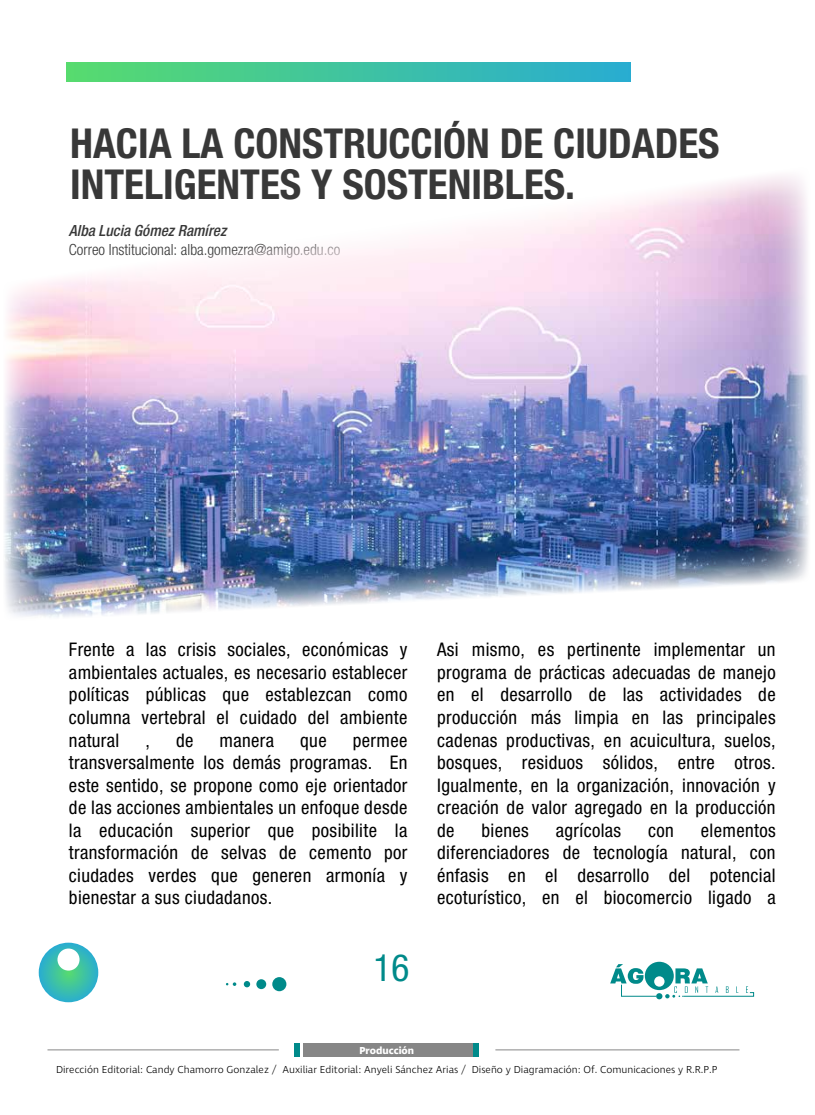
<style>
.page{position:relative;width:815px;height:1115px;background:#fff}
.page>*{position:absolute;margin:0;border:0;box-sizing:border-box;transform-origin:0 0}
.t1{font:700 condensed 41.25px/40.2px "Helvetica Neue LT Std";color:#383838}
.t2{font:condensed 37.5px "Helvetica Neue LT Std";color:#008a8a}
.t3{font:condensed 18.75px/22.5px "Helvetica Neue LT Std";letter-spacing:.02em;color:#000;text-align:justify}
.t4{font:300 condensed 15.38px "Helvetica Neue LT Std";color:#383838}
.t5{font:italic 500 condensed 15.38px "Helvetica Neue LT Std";color:#383838}
.t6{font:300 10.38px "Ingra";letter-spacing:.005em;color:#000}
.t7{font:700 10.38px "Ingra";letter-spacing:.005em;color:#fff}
</style>
<div class="page">
<div style="left:473px;top:1042px;width:6px;height:14px;background:#008a8a"></div>
<div style="left:295px;top:1042px;width:5px;height:14px;background:#008a8a"></div>
<div style="left:303px;top:1042px;width:169px;height:14px;background:#868686"></div>
<hr style="left:495px;top:1049px;width:244px;height:1px;background:#878787">
<hr style="left:47px;top:1049px;width:232px;height:1px;background:#878787">
<svg style="left:610px;top:962px;width:144px;height:36px"></svg>
<div style="left:654px;top:976px;width:11px;height:10px;background:#fff;border-radius:50%"></div>
<div style="left:272px;top:976px;width:14px;height:14px;background:#008a8a;border-radius:50%"></div>
<div style="left:256px;top:979px;width:10px;height:9px;background:#008a8a;border-radius:50%"></div>
<svg style="left:244px;top:980px;width:6px;height:7px"></svg>
<svg style="left:38px;top:942px;width:198px;height:61px"></svg>
<svg style="left:630px;top:63px;width:1px;height:18px"></svg>
<div style="left:66px;top:62px;width:564px;height:20px;background:linear-gradient(to right,#57db6e,#28acd1)"></div>
<img style="left:4px;top:176px;width:805px;height:441px">
<h1 class="t1" style="left:70px;top:123px;width:651px">HACIA LA CONSTRUCCIÓN DE CIUDADES<br>INTELIGENTES Y SOSTENIBLES.</h1>
<p class="t5" style="left:69px;top:221px;width:159px">Alba Lucia Gómez Ramírez</p>
<p class="t4" style="left:69px;top:240px;width:273px">Correo Institucional: alba.gomezra@amigo.edu.co</p>
<p class="t3" style="left:69px;top:638px;width:340px">Frente a las crisis sociales, económicas y ambientales actuales, es necesario establecer políticas públicas que establezcan como columna vertebral el cuidado del ambiente natural</p>
<p class="t3" style="left:145px;top:728px;width:6px">,</p>
<p class="t3" style="left:176px;top:728px;width:19px">de</p>
<p class="t3" style="left:220px;top:728px;width:56px">manera</p>
<p class="t3" style="left:300px;top:728px;width:28px">que</p>
<p class="t3" style="left:69px;top:728px;width:340px;text-indent:284px">permee transversalmente los demás programas. En este sentido, se propone como eje orientador de las acciones ambientales un enfoque desde la educación superior que posibilite la transformación de selvas de cemento por ciudades verdes que generen armonía y bienestar a sus ciudadanos.</p>
<h2 class="t2" style="left:373px;top:946px;width:37px">16</h2>
<p class="t3" style="left:437px;top:638px;width:340px">Asi mismo, es pertinente implementar un programa de prácticas adecuadas de manejo en el desarrollo de las actividades de producción más limpia en las principales cadenas productivas, en acuicultura, suelos, bosques, residuos sólidos, entre otros.<br>Igualmente, en la organización, innovación y creación de valor agregado en la producción de</p>
<p class="t3" style="left:482px;top:818px;width:49px">bienes</p>
<p class="t3" style="left:556px;top:818px;width:67px">agrícolas</p>
<p class="t3" style="left:648px;top:818px;width:27px">con</p>
<p class="t3" style="left:437px;top:818px;width:340px;text-indent:264px">elementos diferenciadores de tecnología natural, con énfasis en el desarrollo del potencial ecoturístico, en el biocomercio ligado a</p>
<p class="t7" style="left:359px;top:1043px;width:56px">Producción</p>
<p class="t6" style="left:56px;top:1062px;width:663px">Dirección Editorial: Candy Chamorro Gonzalez / Auxiliar Editorial: Anyeli Sánchez Arias / Diseño y Diagramación: Of. Comunicaciones y R.R.P.P</p>
</div>
